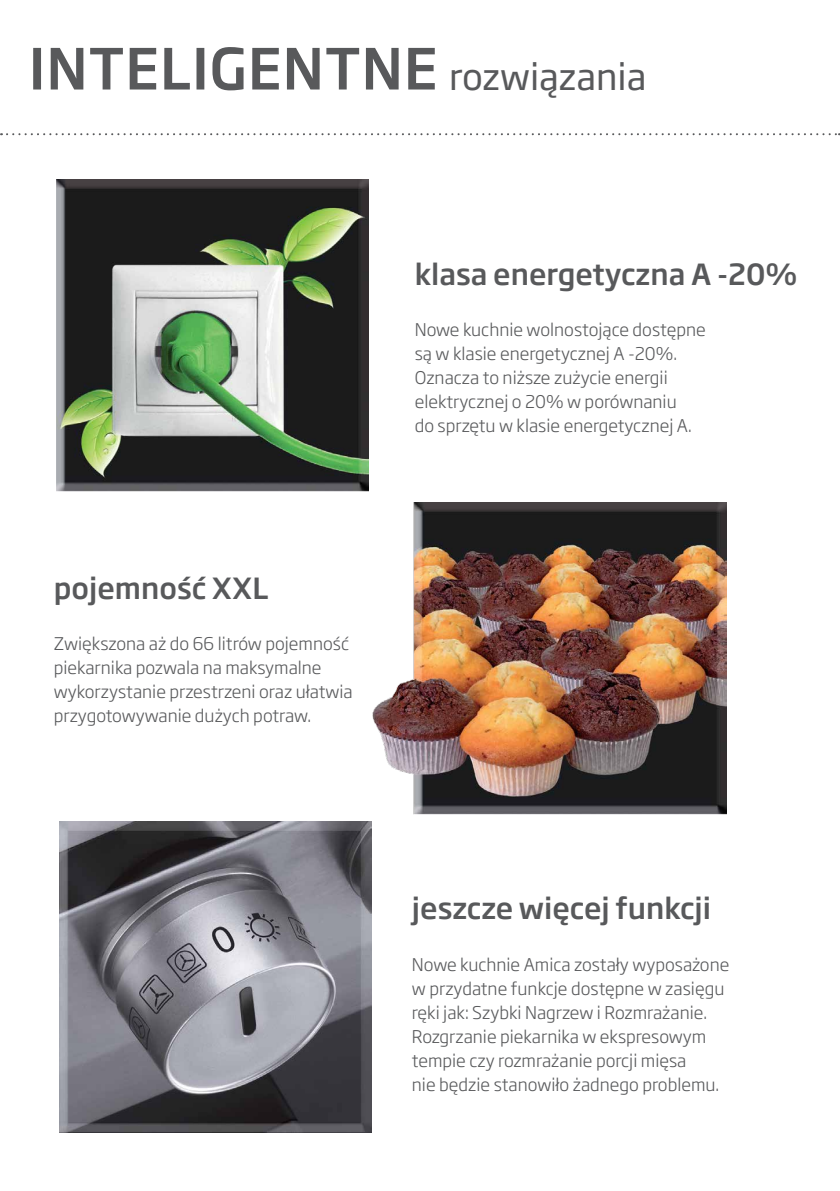
<style>
.page{position:relative;width:840px;height:1191px;background:#fff}
.page>*{position:absolute;margin:0;border:0;box-sizing:border-box;transform-origin:0 0}
.t1{font:500 56px "Soho Gothic Pro";letter-spacing:.015em;color:#58595b}
.t2{font:500 28.8px "Soho Gothic Pro";color:#58595b}
.t3{font:300 17.2px/24px "Soho Gothic Pro";color:#58595b}
.s1{font-weight:400;font-size:36px}
</style>
<div class="page">
<img style="left:372px;top:502px;width:354px;height:312px">
<img style="left:57px;top:180px;width:311px;height:311px">
<img style="left:60px;top:822px;width:311px;height:311px">
<svg style="left:1px;top:133px;width:838px;height:2px"></svg>
<h1 class="t1" style="left:29px;top:25px;width:619px">INTELIGENTNE <span class="s1">rozwiązania</span></h1>
<h2 class="t2" style="left:54px;top:565px;width:216px">pojemność XXL</h2>
<p class="t3" style="left:54px;top:630px;width:300px">Zwiększona aż do 66 litrów pojemność piekarnika pozwala na maksymalne wykorzystanie przestrzeni oraz ułatwia przygotowywanie dużych potraw.</p>
<h2 class="t2" style="left:414px;top:251px;width:384px">klasa energetyczna A -20%</h2>
<p class="t3" style="left:414px;top:317px;width:292px">Nowe kuchnie wolnostojące dostępne są w klasie energetycznej A -20%.<br>Oznacza to niższe zużycie energii elektrycznej o 20% w porównaniu<br>do sprzętu w klasie energetycznej A.</p>
<h2 class="t2" style="left:411px;top:886px;width:300px">jeszcze więcej funkcji</h2>
<p class="t3" style="left:411px;top:951px;width:319px">Nowe kuchnie Amica zostały wyposażone w przydatne funkcje dostępne w zasięgu ręki jak: Szybki Nagrzew i Rozmrażanie.<br>Rozgrzanie piekarnika w ekspresowym tempie czy rozmrażanie porcji mięsa<br>nie będzie stanowiło żadnego problemu.</p>
</div>
